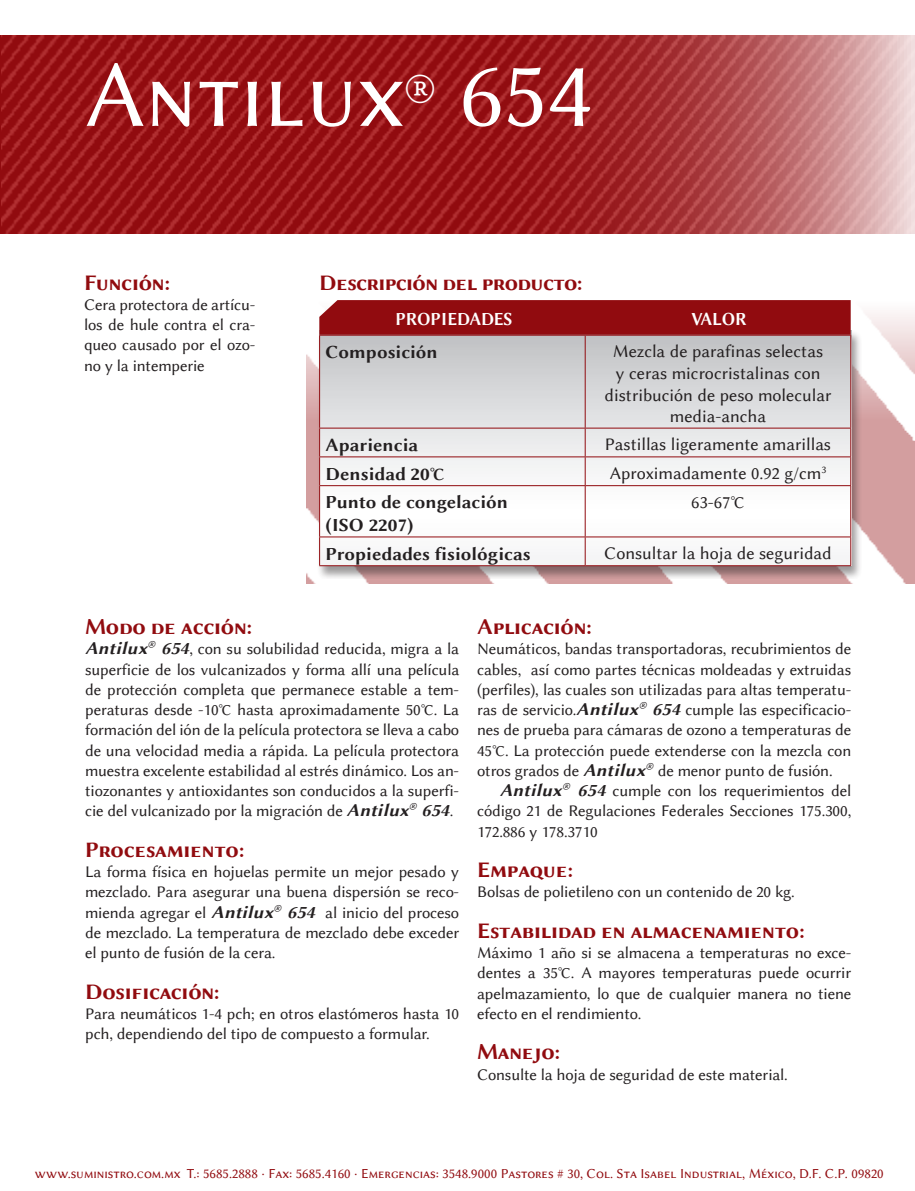
<style>
.page{position:relative;width:915px;height:1191px;background:#fff}
.page>*{position:absolute;margin:0;border:0;box-sizing:border-box;transform-origin:0 0}
.t1{font:95.25px "Lin Biolinum Capitals";color:#fff}
.subtitulos_norsolene{font:22.5px "Lin Biolinum Capitals B";letter-spacing:-.01em;color:#910b0f}
.Sin_espaciado{font:18.75px "Lin Biolinum B";color:#231f20}
.Cuerpo_de_texto{font:18.75px "Lin Biolinum B";letter-spacing:-.01em;color:#fff;scale:.9 1}
.Sin_espaciado-2{font:18px/21.6px "Lin Biolinum";color:#231f20;text-align:center}
.t2{font:16.5px/20.2px "Lin Biolinum";letter-spacing:-.01em;color:#231f20;text-align:justify}
.t3{font:13.95px "Lin Biolinum Capitals";color:#910b0f}
.s1{font-family:"Lin Biolinum B";font-style:italic;font-size:18px}
</style>
<div class="page">
<img style="left:1px;top:35px;width:913px;height:199px">
<img style="left:306px;top:300px;width:608px;height:284px">
<hr style="left:0;top:35px;width:1px;height:199px;background:#910b0f">
<div style="left:315px;top:330px;width:546px;height:249px;background:#231f20;opacity:.45"></div>
<div style="left:319px;top:330px;width:531px;height:236px;background:linear-gradient(to bottom,#c7c8ca,#fff)"></div>
<div style="left:319px;top:300px;width:531px;height:35px;background:#910b0f"></div>
<hr style="left:319px;top:428px;width:266px;height:1px;background:#910b0f">
<hr style="left:585px;top:428px;width:265px;height:1px;background:#910b0f">
<hr style="left:319px;top:486px;width:1px;height:50px;background:#910b0f">
<hr style="left:850px;top:486px;width:1px;height:50px;background:#910b0f">
<svg style="left:319px;top:537px;width:1px;height:28px"></svg>
<svg style="left:850px;top:537px;width:1px;height:28px"></svg>
<hr style="left:319px;top:335px;width:1px;height:93px;background:#910b0f">
<hr style="left:319px;top:335px;width:266px;height:1px;background:#910b0f">
<hr style="left:585px;top:335px;width:265px;height:1px;background:#910b0f">
<hr style="left:584px;top:335px;width:1px;height:93px;background:#910b0f">
<hr style="left:850px;top:335px;width:1px;height:93px;background:#910b0f">
<svg style="left:319px;top:428px;width:1px;height:57px"></svg>
<svg style="left:850px;top:428px;width:1px;height:57px"></svg>
<hr style="left:319px;top:456px;width:266px;height:1px;background:#910b0f">
<hr style="left:319px;top:485px;width:266px;height:1px;background:#910b0f">
<hr style="left:319px;top:536px;width:266px;height:1px;background:#910b0f">
<hr style="left:319px;top:565px;width:266px;height:1px;background:#910b0f">
<svg style="left:584px;top:428px;width:1px;height:57px"></svg>
<hr style="left:584px;top:486px;width:1px;height:50px;background:#910b0f">
<svg style="left:584px;top:537px;width:1px;height:28px"></svg>
<hr style="left:585px;top:456px;width:265px;height:1px;background:#910b0f">
<hr style="left:585px;top:485px;width:265px;height:1px;background:#910b0f">
<hr style="left:585px;top:536px;width:265px;height:1px;background:#910b0f">
<hr style="left:585px;top:565px;width:265px;height:1px;background:#910b0f">
<p class="t1" style="left:85px;top:41px;width:508px">Antilux<sup>®</sup> 654</p>
<p class="subtitulos_norsolene" style="left:84px;top:266px;width:87px">Función:</p>
<p class="t2" style="left:84px;top:295px;width:173px">Cera protectora de artícu&shy;los de hule contra el cra&shy;queo causado por el ozo&shy;no y la intemperie</p>
<p class="subtitulos_norsolene" style="left:319px;top:267px;width:265px">Descripción del producto:</p>
<p class="Cuerpo_de_texto" style="left:395px;top:306px;width:132px">PROPIEDADES</p>
<p class="Cuerpo_de_texto" style="left:691px;top:306px;width:63px">VALOR</p>
<p class="Sin_espaciado" style="left:325px;top:339px;width:114px">Composición</p>
<p class="Sin_espaciado-2" style="left:604px;top:341px;width:228px">Mezcla de parafinas selectas<br>y ceras microcristalinas con distribución de peso molecular media-ancha</p>
<p class="Sin_espaciado" style="left:325px;top:432px;width:94px">Apariencia</p>
<p class="Sin_espaciado-2" style="left:604px;top:434px;width:228px">Pastillas ligeramente amarillas</p>
<p class="Sin_espaciado" style="left:325px;top:460px;width:121px">Densidad 20°C</p>
<p class="Sin_espaciado-2" style="left:609px;top:462px;width:218px">Aproximadamente 0.92 g/cm<sup>3</sup></p>
<p class="Sin_espaciado" style="left:325px;top:489px;width:184px">Punto de congelación</p>
<p class="Sin_espaciado" style="left:325px;top:512px;width:89px">(ISO 2207)</p>
<p class="Sin_espaciado-2" style="left:690px;top:491px;width:55px">63-67°C</p>
<p class="Sin_espaciado" style="left:325px;top:540px;width:206px">Propiedades fisiológicas</p>
<p class="Sin_espaciado-2" style="left:604px;top:542px;width:229px">Consultar la hoja de seguridad</p>
<p class="subtitulos_norsolene" style="left:85px;top:611px;width:169px">Modo de acción:</p>
<p class="t2" style="left:85px;top:639px;width:375px"><span class="s1">Antilux</span><sup>®</sup> <span class="s1">654</span>, con su solubilidad reducida, migra a la superficie de los vulcanizados y forma allí una película de protección completa que permanece estable a tem&shy;peraturas desde -10°C hasta aproximadamente 50°C. La formación del ión de la película protectora se lleva a cabo de una velocidad media a rápida. La película protectora muestra excelente estabilidad al estrés dinámico. Los an&shy;tiozonantes y antioxidantes son conducidos a la superfi&shy;cie del vulcanizado por la migración de <span class="s1">Antilux</span><sup>®</sup> <span class="s1">654</span>.</p>
<p class="subtitulos_norsolene" style="left:85px;top:834px;width:161px">Procesamiento:</p>
<p class="t2" style="left:85px;top:862px;width:375px">La forma física en hojuelas permite un mejor pesado y mezclado. Para asegurar una buena dispersión se reco&shy;mienda agregar el <span class="s1">Antilux</span><sup>®</sup> <span class="s1">654</span> al inicio del proceso de mezclado. La temperatura de mezclado debe exceder el punto de fusión de la cera.</p>
<p class="subtitulos_norsolene" style="left:85px;top:975px;width:136px">Dosificación:</p>
<p class="t2" style="left:85px;top:1003px;width:375px">Para neumáticos 1-4 pch; en otros elastómeros hasta 10 pch, dependiendo del tipo de compuesto a formular.</p>
<p class="subtitulos_norsolene" style="left:477px;top:611px;width:116px">Aplicación:</p>
<p class="t2" style="left:477px;top:639px;width:375px">Neumáticos, bandas transportadoras, recubrimientos de cables, así como partes técnicas moldeadas y extruidas (perfiles), las cuales son utilizadas para altas temperatu&shy;ras de servicio.<span class="s1">Antilux</span><sup>®</sup> <span class="s1">654</span>cumple las especificacio&shy;nes de prueba para cámaras de ozono a temperaturas de 45°C. La protección puede extenderse con la mezcla con otros grados de <span class="s1">Antilux</span><sup>®</sup> de menor punto de fusión.</p>
<p class="t2" style="left:477px;top:781px;width:375px;text-indent:22px"><span class="s1">Antilux</span><sup>®</sup> <span class="s1">654</span> cumple con los requerimientos del código 21 de Regulaciones Federales Secciones 175.300, 172.886 y 178.3710</p>
<p class="subtitulos_norsolene" style="left:477px;top:854px;width:97px">Empaque:</p>
<p class="t2" style="left:477px;top:882px;width:319px">Bolsas de polietileno con un contenido de 20 kg.</p>
<p class="subtitulos_norsolene" style="left:477px;top:915px;width:329px">Estabilidad en almacenamiento:</p>
<p class="t2" style="left:477px;top:943px;width:375px">Máximo 1 año si se almacena a temperaturas no exce&shy;dentes a 35°C. A mayores temperaturas puede ocurrir apelmazamiento, lo que de cualquier manera no tiene efecto en el rendimiento.</p>
<p class="subtitulos_norsolene" style="left:477px;top:1036px;width:85px">Manejo:</p>
<p class="t2" style="left:477px;top:1064px;width:312px">Consulte la hoja de seguridad de este material.</p>
<p class="t3" style="left:35px;top:1166px;width:849px">www.suministro.com.mx T.: 5685.2888 · Fax: 5685.4160 · Emergencias: 3548.9000 Pastores # 30, Col. Sta Isabel Industrial, México, D.F. C.P. 09820</p>
</div>
